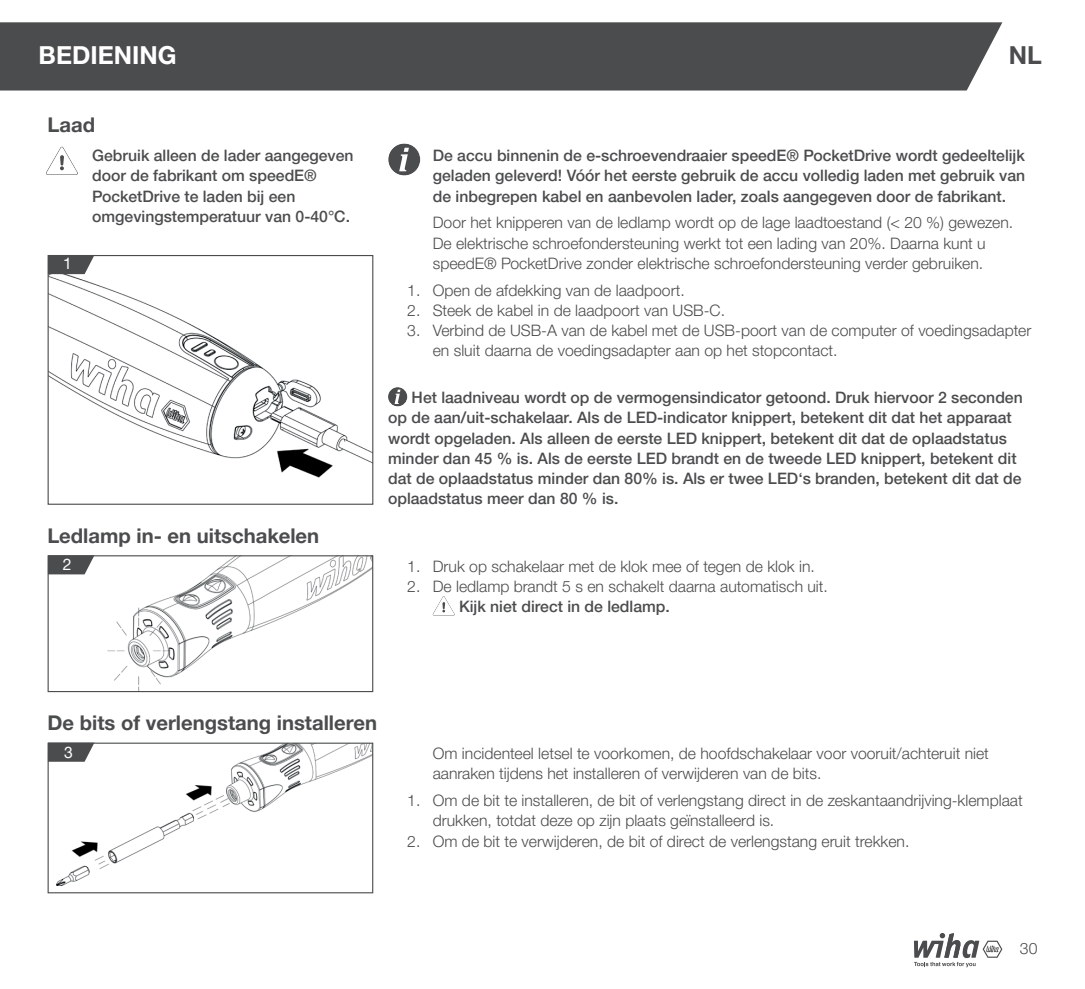
<style>
.page{position:relative;width:1085px;height:989px;background:#fff}
.page>*{position:absolute;margin:0;border:0;box-sizing:border-box;transform-origin:0 0}
.t1{font:700 24.75px "Helvetica Neue LTW1 G";color:#fff}
.t2{font:700 24.75px "Helvetica Neue LTW1 G";color:#4b4c4d}
.t3{font:700 20.25px "Helvetica Neue LTW1 G";color:#4b4c4d}
.t4{font:300 15.75px/20.2px "Helvetica Neue LTW1 G";color:#4b4c4d}
.t5{font:500 15.75px/20.2px "Helvetica Neue LTW1 G";color:#4b4c4d}
.t6{font:15.75px "Helvetica Neue LTW1 G";color:#fff}
</style>
<div class="page">
<div style="left:0;top:22px;width:1002px;height:68px;background:#4b4c4d"></div>
<svg style="left:388px;top:144px;width:32px;height:31px"></svg>
<svg style="left:46px;top:147px;width:32px;height:28px"></svg>
<svg style="left:914px;top:933px;width:88px;height:34px"></svg>
<svg style="left:388px;top:387px;width:19px;height:19px"></svg>
<img style="left:50px;top:274px;width:321px;height:204px">
<div style="left:48px;top:255px;width:325px;height:250px;border:1px solid #4b4c4d"></div>
<svg style="left:48px;top:255px;width:46px;height:19px"></svg>
<svg style="left:50px;top:557px;width:44px;height:17px"></svg>
<img style="left:107px;top:557px;width:264px;height:133px">
<div style="left:48px;top:555px;width:325px;height:137px;border:1px solid #4b4c4d"></div>
<svg style="left:432px;top:596px;width:22px;height:19px"></svg>
<img style="left:57px;top:744px;width:314px;height:141px">
<div style="left:48px;top:742px;width:325px;height:151px;border:1px solid #4b4c4d"></div>
<svg style="left:48px;top:742px;width:46px;height:19px"></svg>
<h1 class="t1" style="left:39px;top:40px;width:139px">BEDIENING</h1>
<h1 class="t2" style="left:1008px;top:40px;width:35px">NL</h1>
<p class="t3" style="left:48px;top:112px;width:49px">Laad</p>
<p class="t5" style="left:92px;top:145px;width:263px">Gebruik alleen de lader aangegeven door de fabrikant om speedE®<br>PocketDrive te laden bij een omgevingstemperatuur van 0-40°C.</p>
<p class="t5" style="left:432px;top:145px;width:594px;text-align:justify">De accu binnenin de e-schroevendraaier speedE® PocketDrive wordt gedeeltelijk geladen geleverd! Vóór het eerste gebruik de accu volledig laden met gebruik van de inbegrepen kabel en aanbevolen lader, zoals aangegeven door de fabrikant.</p>
<p class="t4" style="left:432px;top:212px;width:582px">Door het knipperen van de ledlamp wordt op de lage laadtoestand (&lt; 20 %) gewezen.<br>De elektrische schroefondersteuning werkt tot een lading van 20%. Daarna kunt u speedE® PocketDrive zonder elektrische schroefondersteuning verder gebruiken.</p>
<p class="t4" style="left:407px;top:280px;width:279px">1. Open de afdekking van de laadpoort.</p>
<p class="t4" style="left:407px;top:300px;width:319px">2. Steek de kabel in de laadpoort van USB-C.</p>
<p class="t4" style="left:432px;top:320px;width:600px;text-indent:-26px">3. Verbind de USB-A van de kabel met de USB-poort van de computer of voedingsadapter en sluit daarna de voedingsadapter aan op het stopcontact.</p>
<p class="t5" style="left:388px;top:387px;width:636px;text-indent:24px">Het laadniveau wordt op de vermogensindicator getoond. Druk hiervoor 2 seconden op de aan/uit-schakelaar. Als de LED-indicator knippert, betekent dit dat het apparaat wordt opgeladen. Als alleen de eerste LED knippert, betekent dit dat de oplaadstatus minder dan 45 % is. Als de eerste LED brandt en de tweede LED knippert, betekent dit dat de oplaadstatus minder dan 80% is. Als er twee LED‘s branden, betekent dit dat de oplaadstatus meer dan 80 % is.</p>
<p class="t6" style="left:63px;top:254px;width:10px">1</p>
<p class="t3" style="left:48px;top:523px;width:273px">Ledlamp in- en uitschakelen</p>
<p class="t6" style="left:63px;top:554px;width:10px">2</p>
<p class="t4" style="left:407px;top:556px;width:409px">1. Druk op schakelaar met de klok mee of tegen de klok in.</p>
<p class="t4" style="left:407px;top:576px;width:422px">2. De ledlamp brandt 5 s en schakelt daarna automatisch uit.</p>
<p class="t5" style="left:459px;top:596px;width:212px">Kijk niet direct in de ledlamp.</p>
<p class="t3" style="left:48px;top:710px;width:331px">De bits of verlengstang installeren</p>
<p class="t6" style="left:64px;top:742px;width:10px">3</p>
<p class="t4" style="left:432px;top:743px;width:557px">Om incidenteel letsel te voorkomen, de hoofdschakelaar voor vooruit/achteruit niet aanraken tijdens het installeren of verwijderen van de bits.</p>
<p class="t4" style="left:432px;top:790px;width:591px;text-indent:-26px">1. Om de bit te installeren, de bit of verlengstang direct in de zeskantaandrijving-klemplaat drukken, totdat deze op zijn plaats geïnstalleerd is.</p>
<p class="t4" style="left:407px;top:830px;width:503px">2. Om de bit te verwijderen, de bit of direct de verlengstang eruit trekken.</p>
<p class="t4" style="left:1019px;top:938px;width:19px">30</p>
</div>
